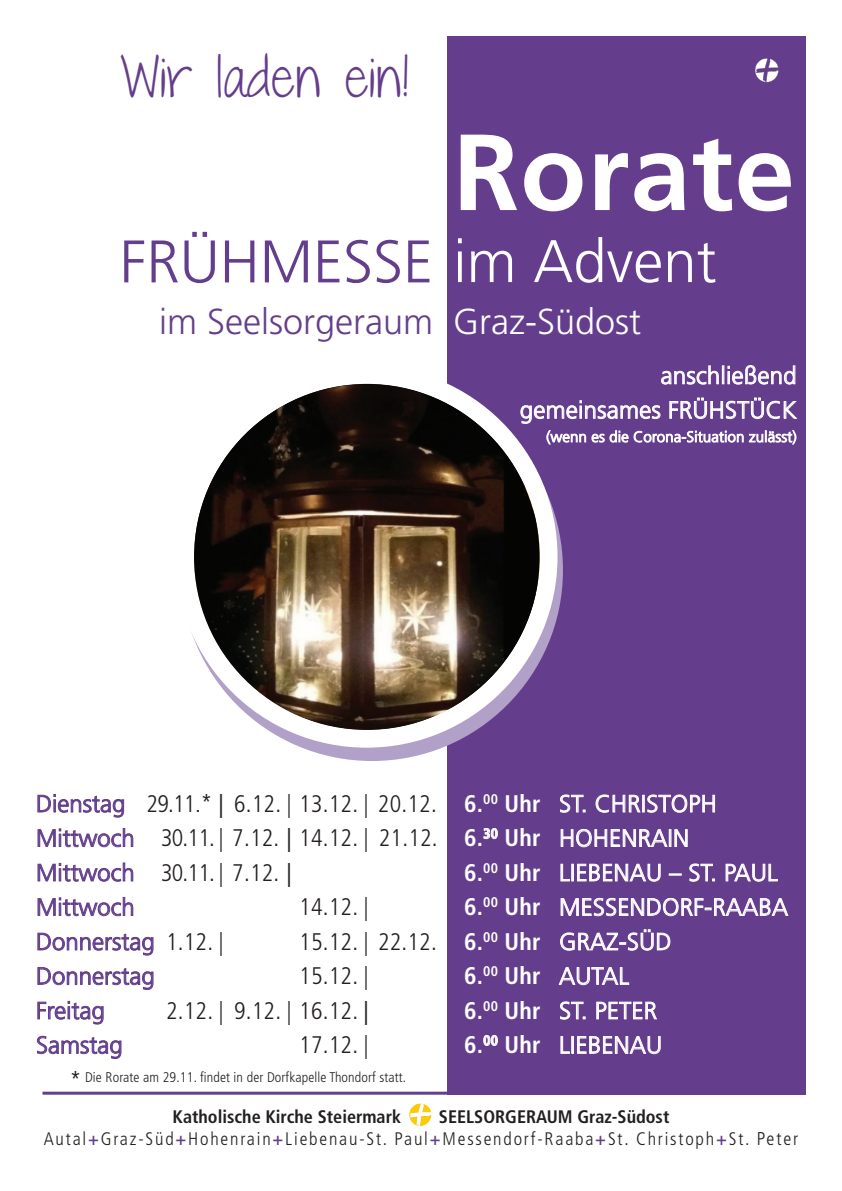
<style>
.page{position:relative;width:842px;height:1191px;background:#fff}
.page>*{position:absolute;margin:0;border:0;box-sizing:border-box;transform-origin:0 0}
.t1{font:700 108px "Frutiger";letter-spacing:.01em;color:#fff}
.t2{font:300 60px "Frutiger";color:#643e8d}
.t3{font:48px "Janda Everyday Casual";color:#643e8d}
.t4{font:300 36px "Frutiger";color:#643e8d}
.t5{font:300 36px "Frutiger";color:#fff}
.t6{font:300 condensed 24px/34.5px "Frutiger";letter-spacing:.01em;color:#231f20}
.t7{font:300 24px/34.5px "Frutiger";letter-spacing:.01em;color:#fff;text-align:right}
.t8{font:300 24px "Frutiger";color:#643e8d}
.t9{font:700 condensed 24px "Frutiger";letter-spacing:.01em;color:#fff}
.t10{font:300 condensed 18.2px/22.2px "Frutiger";letter-spacing:.1em;color:#231f20}
.t11{font:700 condensed 18.2px "Frutiger";color:#231f20}
.t12{font:300 condensed 14px "Frutiger";letter-spacing:.01em;color:#231f20}
.s1{color:#fff}
.s2{font-stretch:normal;color:#643e8d}
.s3{font-stretch:normal}
.s4{font-weight:700;color:#fff}
.s5{font-stretch:normal;color:#fff}
.s6{font-weight:700;font-stretch:condensed}
.s7{font-weight:300;font-stretch:normal}
.s8{font-stretch:condensed;color:#231f20}
.s9{font-weight:700}
.s10{font-weight:700;color:#643e8d}
.s11{font-size:18.5px}
</style>
<div class="page">
<div style="left:448px;top:36px;width:358px;height:1058px;background:#643e8d"></div>
<img style="left:409px;top:1103px;width:23px;height:23px">
<div style="left:181px;top:379px;width:382px;height:382px;background:#b1a0c7;border-radius:50%"></div>
<div style="left:176px;top:366px;width:381px;height:381px;background:#fff;border-radius:50%"></div>
<img style="left:194px;top:384px;width:346px;height:346px;border-radius:173px">
<hr style="left:43px;top:1091px;width:412px;height:3px;background:#643e8d">
<svg style="left:37px;top:794px;width:88px;height:24px"></svg>
<svg style="left:560px;top:794px;width:26px;height:19px"></svg>
<svg style="left:595px;top:794px;width:120px;height:19px"></svg>
<svg style="left:37px;top:828px;width:97px;height:20px"></svg>
<svg style="left:483px;top:828px;width:15px;height:11px"></svg>
<svg style="left:560px;top:829px;width:128px;height:19px"></svg>
<svg style="left:37px;top:862px;width:97px;height:20px"></svg>
<svg style="left:560px;top:863px;width:10px;height:19px"></svg>
<div style="left:571px;top:863px;width:3px;height:18px;border:1px solid #fff"></div>
<svg style="left:577px;top:863px;width:84px;height:19px"></svg>
<svg style="left:669px;top:873px;width:13px;height:2px"></svg>
<svg style="left:689px;top:863px;width:26px;height:19px"></svg>
<svg style="left:725px;top:863px;width:53px;height:19px"></svg>
<svg style="left:37px;top:896px;width:97px;height:21px"></svg>
<svg style="left:560px;top:897px;width:229px;height:20px"></svg>
<svg style="left:37px;top:932px;width:117px;height:24px"></svg>
<svg style="left:560px;top:929px;width:111px;height:22px"></svg>
<svg style="left:37px;top:967px;width:117px;height:23px"></svg>
<svg style="left:558px;top:967px;width:72px;height:18px"></svg>
<svg style="left:37px;top:1000px;width:67px;height:25px"></svg>
<svg style="left:560px;top:1001px;width:26px;height:19px"></svg>
<svg style="left:596px;top:1001px;width:61px;height:19px"></svg>
<svg style="left:36px;top:1035px;width:86px;height:24px"></svg>
<svg style="left:483px;top:1035px;width:15px;height:11px"></svg>
<svg style="left:560px;top:1036px;width:10px;height:18px"></svg>
<div style="left:571px;top:1036px;width:3px;height:17px;border:1px solid #fff"></div>
<svg style="left:577px;top:1036px;width:84px;height:19px"></svg>
<img style="left:755px;top:58px;width:24px;height:24px">
<svg style="left:661px;top:365px;width:135px;height:20px"></svg>
<svg style="left:520px;top:397px;width:278px;height:51px"></svg>
<h3 class="t3" style="left:120px;top:52px;width:291px">Wir laden ein!</h3>
<h1 class="t1" style="left:453px;top:109px;width:343px">Rorate</h1>
<h2 class="t2" style="left:120px;top:228px;width:598px">FRÜHMESSE <span class="s1">im Advent</span></h2>
<h3 class="t4" style="left:159px;top:301px;width:275px">im Seelsorgeraum</h3>
<h3 class="t5" style="left:453px;top:301px;width:189px">Graz-Südost</h3>
<p class="t7" style="left:520px;top:358px;width:278px">anschließend gemeinsames fRÜHSTÜCK</p>
<p class="t6" style="left:36px;top:786px;width:678px"><span class="s2">Dienstag</span> 29.11<span class="s3">.</span>* <span class="s3">|</span> 6.12. | 13.12. | 20.12. <span class="s4">6.</span><sup>00</sup> <span class="s4">Uhr</span> <span class="s5">St. Christoph<br></span><span class="s2">Mittwoch</span> 30.11. | 7.12. <span class="s3">|</span> 14.12. | 21.12. <span class="s4">6.</span><sup>30</sup> <span class="s4">Uhr</span> <span class="s5">Hohenrain<br></span><span class="s2">Mittwoch</span> 30.11. | 7.12. <span class="s3">|</span></p>
<p class="t7" style="left:464px;top:855px;width:310px"><span class="s6">6.</span><sup>00</sup> <span class="s6">Uhr</span> Liebenau – St. Paul</p>
<p class="t8" style="left:36px;top:893px;width:100px">Mittwoch</p>
<p class="t6" style="left:299px;top:890px;width:71px">14.12. |</p>
<p class="t9" style="left:464px;top:893px;width:129px">6.<sup>00</sup> Uhr <span class="s7">Messe</span></p>
<p class="t7" style="left:630px;top:890px;width:160px">ndorf-RAABA</p>
<p class="t8" style="left:36px;top:928px;width:189px">Donnerstag <span class="s8">1.12. |</span></p>
<p class="t6" style="left:299px;top:924px;width:356px">15.12. | 22.12. <span class="s4">6.</span><sup>00</sup> <span class="s4">Uhr</span> <span class="s5">Graz-Süd</span></p>
<p class="t8" style="left:36px;top:962px;width:120px">Donnerstag</p>
<p class="t6" style="left:299px;top:959px;width:71px">15.12. |</p>
<p class="t9" style="left:464px;top:961px;width:153px">6.<sup>00</sup> Uhr <span class="s7">Autal</span></p>
<p class="t8" style="left:36px;top:997px;width:70px">Freitag</p>
<p class="t6" style="left:166px;top:993px;width:204px">2.12. | 9.12. | 16.12. <span class="s3">|</span></p>
<p class="t7" style="left:464px;top:993px;width:180px"><span class="s6">6.</span><sup>00</sup> <span class="s6">Uhr</span> St. Peter</p>
<p class="t8" style="left:36px;top:1031px;width:88px">Samstag</p>
<p class="t6" style="left:299px;top:1028px;width:71px">17.12. |</p>
<p class="t7" style="left:464px;top:1028px;width:196px"><span class="s6">6.</span><sup>00</sup> <span class="s6">Uhr</span> LIEBENAU</p>
<p class="t12" style="left:85px;top:1069px;width:323px">Die Rorate am 29.11. findet in der Dorfkapelle Thondorf statt.</p>
<p class="t6" style="left:70px;top:1064px;width:13px">*</p>
<p class="t10" style="left:44px;top:1105px;width:756px;text-indent:395px"><span class="s9">SEELSORGERAUM Graz-Südost<br></span>Autal<span class="s10">+</span>Graz-Süd<span class="s10">+</span>Hohenrain<span class="s10">+</span>Liebenau-St. Paul<span class="s10">+</span>Messendorf-Raaba<span class="s10">+</span>St. Christoph<span class="s10">+</span>St. <span class="s11">Peter</span></p>
<p class="t11" style="left:173px;top:1105px;width:230px">Katholische Kirche Steiermark</p>
</div>
